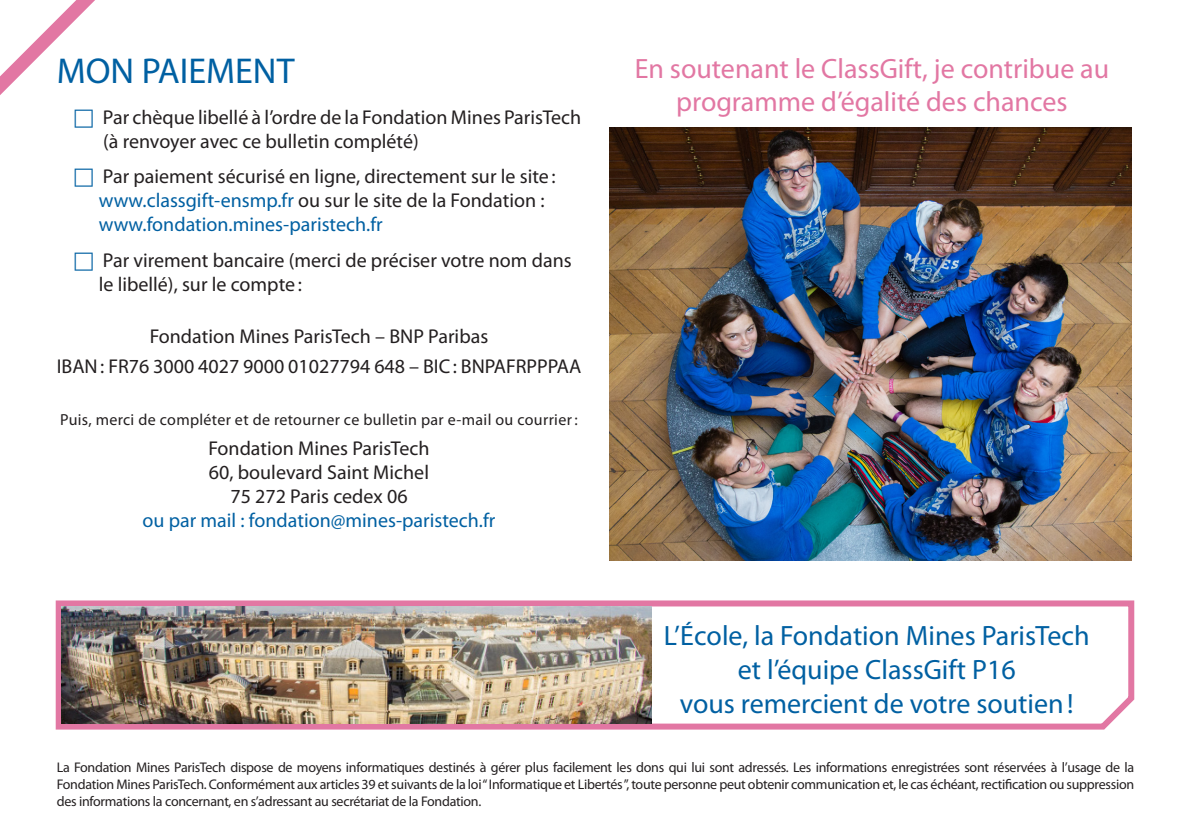
<style>
.page{position:relative;width:1191px;height:840px;background:#fff}
.page>*{position:absolute;margin:0;border:0;box-sizing:border-box;transform-origin:0 0}
.t1{font:36px "Myriad Pro";color:#0060a2}
.t2{font:28px/33.6px "Myriad Pro";color:#0060a2;text-align:center}
.t3{font:28px/33.6px "Myriad Pro";color:#e277a3;text-align:center}
.t4{font:20px/24px "Myriad Pro";color:#231f20}
.t5{font:20px "Myriad Pro";color:#0060a2}
.t6{font:16px "Myriad Pro";letter-spacing:.02em;color:#231f20}
.t7{font:14px/16.8px "Myriad Pro";letter-spacing:-.02em;color:#231f20;text-align:justify}
.s1{color:#0060a2}
</style>
<div class="page">
<svg style="left:0;top:0;width:95px;height:95px"></svg>
<svg style="left:55px;top:600px;width:1080px;height:130px"></svg>
<img style="left:62px;top:606px;width:589px;height:117px">
<img style="left:609px;top:128px;width:522px;height:432px">
<h1 class="t1" style="left:57px;top:48px;width:239px">MON PAIEMENT</h1>
<p class="t4" style="left:103px;top:105px;width:480px">Par chèque libellé à l’ordre de la Fondation Mines ParisTech (à renvoyer avec ce bulletin complété)</p>
<p class="t4" style="left:99px;top:164px;width:458px">Par paiement sécurisé en ligne, directement sur le site: <span class="s1">www.classgift-ensmp.fr</span> ou sur le site de la Fondation : <span class="s1">www.fondation.mines-paristech.fr</span></p>
<p class="t4" style="left:99px;top:247px;width:474px">Par virement bancaire (merci de préciser votre nom dans le libellé), sur le compte:</p>
<p class="t4" style="left:57px;top:321px;width:526px;line-height:29.6px;text-align:center">Fondation Mines ParisTech – BNP Paribas<br>IBAN: FR76 3000 4027 9000 01027794 648 – BIC: BNPAFRPPPAA</p>
<p class="t6" style="left:60px;top:410px;width:519px">Puis, merci de compléter et de retourner ce bulletin par e-mail ou courrier :</p>
<p class="t4" style="left:208px;top:435px;width:223px;text-align:center">Fondation Mines ParisTech<br>60, boulevard Saint Michel<br>75 272 Paris cedex 06</p>
<p class="t5" style="left:142px;top:507px;width:354px">ou par mail : fondation@mines-paristech.fr</p>
<h2 class="t3" style="left:634px;top:51px;width:476px">En soutenant le ClassGift, je contribue au programme d’égalité des chances</h2>
<h2 class="t2" style="left:664px;top:618px;width:427px">L’école, la Fondation Mines ParisTech et l’équipe ClassGift P16<br>vous remercient de votre soutien!</h2>
<p class="t7" style="left:57px;top:758px;width:1079px">La Fondation Mines ParisTech dispose de moyens informatiques destinés à gérer plus facilement les dons qui lui sont adressés. Les informations enregistrées sont réservées à l’usage de la Fondation Mines ParisTech. Conformément aux articles 39 et suivants de la loi “Informatique et Libertés”, toute personne peut obtenir communication et, le cas échéant, rectification ou suppression des informations la concernant, en s’adressant au secrétariat de la Fondation.</p>
</div>
